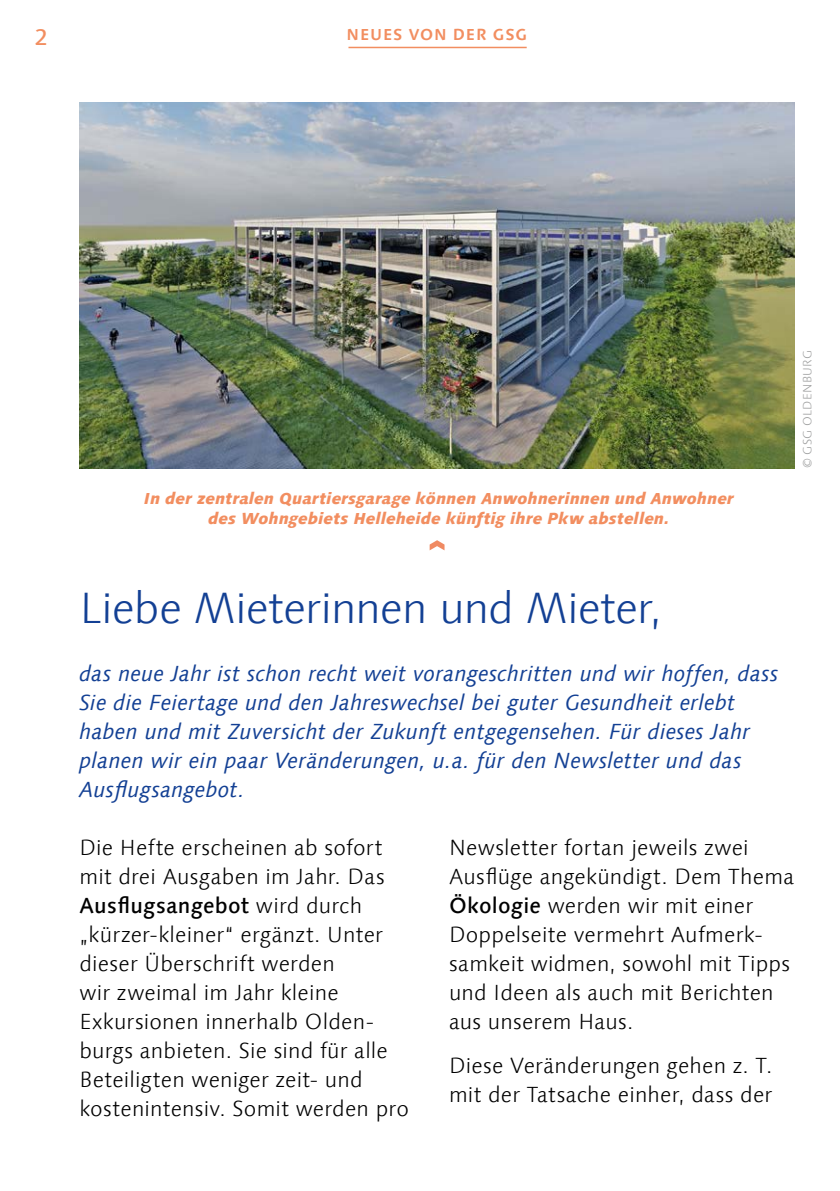
<style>
.page{position:relative;width:840px;height:1191px;background:#fff}
.page>*{position:absolute;margin:0;border:0;box-sizing:border-box;transform-origin:0 0}
.t1{font:300 44px "Linotype Syntax Com";letter-spacing:-.02em;color:#134094}
.t2{font:500 22.8px "Linotype Syntax Com";color:#f28e60}
.t3{font:300 22px/29px "Linotype Syntax Com";letter-spacing:.01em;color:#000}
.t4{font:italic 22px/29px "Linotype Syntax Com";color:#134094}
.t5{font:italic 800 16px/20px "Linotype Syntax Com";letter-spacing:.01em;color:#f28e60;text-align:center}
.t6{font:700 16px "Linotype Syntax Com";letter-spacing:.05em;color:#f28e60}
.t7{font:300 12px "Linotype Syntax Com";letter-spacing:.03em;color:#9c9d9d}
.s1{font-weight:500}
</style>
<div class="page">
<hr style="left:348px;top:47px;width:178px;height:1px;background:#f28e60">
<img style="left:79px;top:102px;width:715px;height:366px">
<svg style="left:429px;top:540px;width:15px;height:10px"></svg>
<p class="t2" style="left:35px;top:23px;width:15px">2</p>
<p class="t6" style="left:346px;top:25px;width:182px">NEUES VON DER GSG</p>
<p class="t5" style="left:144px;top:488px;width:590px">In der zentralen Quartiersgarage können Anwohnerinnen und Anwohner des Wohngebiets Helleheide künftig ihre Pkw abstellen.</p>
<p class="t7" style="left:799px;top:468px;width:119px;rotate:-90deg">© GSG OLDENBURG</p>
<h1 class="t1" style="left:79px;top:581px;width:584px">Liebe Mieterinnen und Mieter,</h1>
<p class="t4" style="left:79px;top:659px;width:700px">das neue Jahr ist schon recht weit vorangeschritten und wir hoffen, dass Sie die Feiertage und den Jahreswechsel bei guter Gesundheit erlebt haben und mit Zuversicht der Zukunft entgegensehen. Für dieses Jahr planen wir ein paar Veränderungen, u.a. für den Newsletter und das Ausflugsangebot.</p>
<p class="t3" style="left:79px;top:833px;width:331px">Die Hefte erscheinen ab sofort mit drei Ausgaben im Jahr. Das<br><span class="s1">Ausflugsangebot</span> wird durch „kürzer-kleiner“ ergänzt. Unter dieser Überschrift werden<br>wir zweimal im Jahr kleine<br>Exkursionen innerhalb Olden&shy;burgs anbieten. Sie sind für alle<br>Beteiligten weniger zeit- und kostenintensiv. Somit werden pro</p>
<p class="t3" style="left:449px;top:833px;width:346px">Newsletter fortan jeweils zwei<br>Ausflüge angekündigt. Dem Thema<br><span class="s1">Ökologie</span> werden wir mit einer<br>Doppelseite vermehrt Aufmerk&shy;samkeit widmen, sowohl mit Tipps und Ideen als auch mit Berichten aus unserem Haus.</p>
<p class="t3" style="left:449px;top:1050px;width:324px">Diese Veränderungen gehen z. T. mit der Tatsache einher, dass der</p>
</div>
